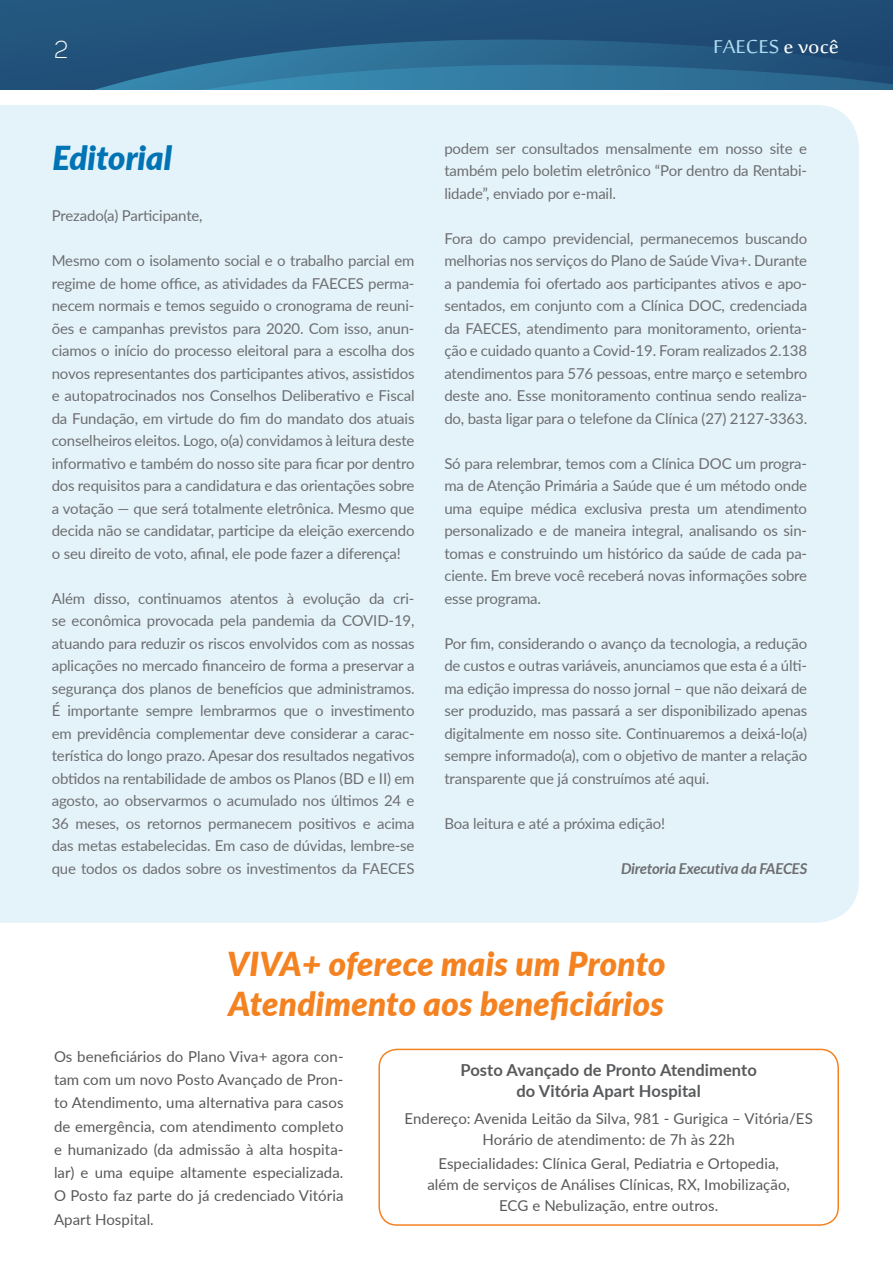
<style>
.page{position:relative;width:893px;height:1263px;background:#fff}
.page>*{position:absolute;margin:0;border:0;box-sizing:border-box;transform-origin:0 0}
.t1{font:italic 900 33px/39.6px "Lato";letter-spacing:.01em;color:#f58220}
.t2{font:italic 900 33px "Lato";color:#0073b4}
.t3{font:25.65px "Sakkal Majalla";color:#addbf0;scale:1.11 1}
.t4{font:300 24px "Panton";color:#fff}
.t5{font:700 16.5px/21px "Lato";letter-spacing:.005em;color:#58595b;text-align:center}
.t6{font:15px/22.5px "Lato";letter-spacing:-.01em;color:#6d6e71;text-align:justify}
.t7{font:15px/23.2px "Lato";letter-spacing:.005em;color:#58595b;text-align:center}
.t8{font:italic 700 15px "Lato";letter-spacing:-.01em;color:#6d6e71}
.s1{color:#fff}
</style>
<div class="page">
<div style="left:0;top:0;width:833px;height:16px;background:#22537b"></div>
<svg style="left:833px;top:0;width:60px;height:16px"></svg>
<svg style="left:0;top:16px;width:893px;height:36px;background:#21527a"></svg>
<svg style="left:0;top:52px;width:893px;height:38px;background:#2b6990"></svg>
<div style="left:0;top:105px;width:859px;height:818px;background:#e4f3fa"></div>
<div style="left:378px;top:1049px;width:461px;height:177px;border:2px solid #f58220;border-radius:18px"></div>
<h3 class="t4" style="left:54px;top:35px;width:16px">2</h3>
<h2 class="t3" style="left:713px;top:32px;width:115px">FAECES <span class="s1">e você</span></h2>
<h1 class="t2" style="left:52px;top:133px;width:121px">Editorial</h1>
<p class="t6" style="left:52px;top:204px;width:152px">Prezado(a) Participante,</p>
<p class="t6" style="left:52px;top:249px;width:364px">Mesmo com o isolamento social e o trabalho parcial em regime de home office, as atividades da FAECES perma&shy;necem normais e temos seguido o cronograma de reuni&shy;ões e campanhas previstos para 2020. Com isso, anun&shy;ciamos o início do processo eleitoral para a escolha dos novos representantes dos participantes ativos, assistidos e autopatrocinados nos Conselhos Deliberativo e Fiscal da Fundação, em virtude do fim do mandato dos atuais conselheiros eleitos. Logo, o(a) convidamos à leitura deste informativo e também do nosso site para ficar por dentro dos requisitos para a candidatura e das orientações sobre a votação — que será totalmente eletrônica. Mesmo que decida não se candidatar, participe da eleição exercendo o seu direito de voto, afinal, ele pode fazer a diferença!</p>
<p class="t6" style="left:52px;top:586px;width:364px">Além disso, continuamos atentos à evolução da cri&shy;se econômica provocada pela pandemia da COVID-19, atuando para reduzir os riscos envolvidos com as nossas aplicações no mercado financeiro de forma a preservar a segurança dos planos de benefícios que administramos.<br>É importante sempre lembrarmos que o investimento em previdência complementar deve considerar a carac&shy;terística do longo prazo. Apesar dos resultados negativos obtidos na rentabilidade de ambos os Planos (BD e II) em agosto, ao observarmos o acumulado nos últimos 24 e 36 meses, os retornos permanecem positivos e acima das metas estabelecidas. Em caso de dúvidas, lembre-se que todos os dados sobre os investimentos da FAECES</p>
<p class="t6" style="left:444px;top:136px;width:364px">podem ser consultados mensalmente em nosso site e também pelo boletim eletrônico “Por dentro da Rentabi&shy;lidade”, enviado por e-mail.</p>
<p class="t6" style="left:444px;top:226px;width:364px">Fora do campo previdencial, permanecemos buscando melhorias nos serviços do Plano de Saúde Viva+. Durante a pandemia foi ofertado aos participantes ativos e apo&shy;sentados, em conjunto com a Clínica DOC, credenciada da FAECES, atendimento para monitoramento, orienta&shy;ção e cuidado quanto a Covid-19. Foram realizados 2.138 atendimentos para 576 pessoas, entre março e setembro deste ano. Esse monitoramento continua sendo realiza&shy;do, basta ligar para o telefone da Clínica (27) 2127-3363.</p>
<p class="t6" style="left:444px;top:451px;width:364px">Só para relembrar, temos com a Clínica DOC um progra&shy;ma de Atenção Primária a Saúde que é um método onde uma equipe médica exclusiva presta um atendimento personalizado e de maneira integral, analisando os sin&shy;tomas e construindo um histórico da saúde de cada pa&shy;ciente. Em breve você receberá novas informações sobre esse programa.</p>
<p class="t6" style="left:444px;top:631px;width:364px">Por fim, considerando o avanço da tecnologia, a redução de custos e outras variáveis, anunciamos que esta é a últi&shy;ma edição impressa do nosso jornal – que não deixará de ser produzido, mas passará a ser disponibilizado apenas digitalmente em nosso site. Continuaremos a deixá-lo(a) sempre informado(a), com o objetivo de manter a relação transparente que já construímos até aqui.</p>
<p class="t6" style="left:444px;top:811px;width:222px">Boa leitura e até a próxima edição!</p>
<p class="t8" style="left:621px;top:860px;width:188px">Diretoria Executiva da FAECES</p>
<h1 class="t1" style="left:227px;top:943px;width:440px">VIVA+ oferece mais um Pronto<br>Atendimento aos beneficiários</h1>
<p class="t7" style="left:54px;top:1044px;width:291px;text-align:justify">Os beneficiários do Plano Viva+ agora con&shy;tam com um novo Posto Avançado de Pron&shy;to Atendimento, uma alternativa para casos de emergência, com atendimento completo e humanizado (da admissão à alta hospita&shy;lar) e uma equipe altamente especializada.<br>O Posto faz parte do já credenciado Vitória Apart Hospital.</p>
<p class="t5" style="left:460px;top:1059px;width:298px">Posto Avançado de Pronto Atendimento do Vitória Apart Hospital</p>
<p class="t7" style="left:405px;top:1108px;width:410px;line-height:21px">Endereço: Avenida Leitão da Silva, 981 - Gurigica – Vitória/ES<br>Horário de atendimento: de 7h às 22h</p>
<p class="t7" style="left:427px;top:1153px;width:364px;line-height:21px">Especialidades: Clínica Geral, Pediatria e Ortopedia, além de serviços de Análises Clínicas, RX, Imobilização,<br>ECG e Nebulização, entre outros.</p>
</div>
